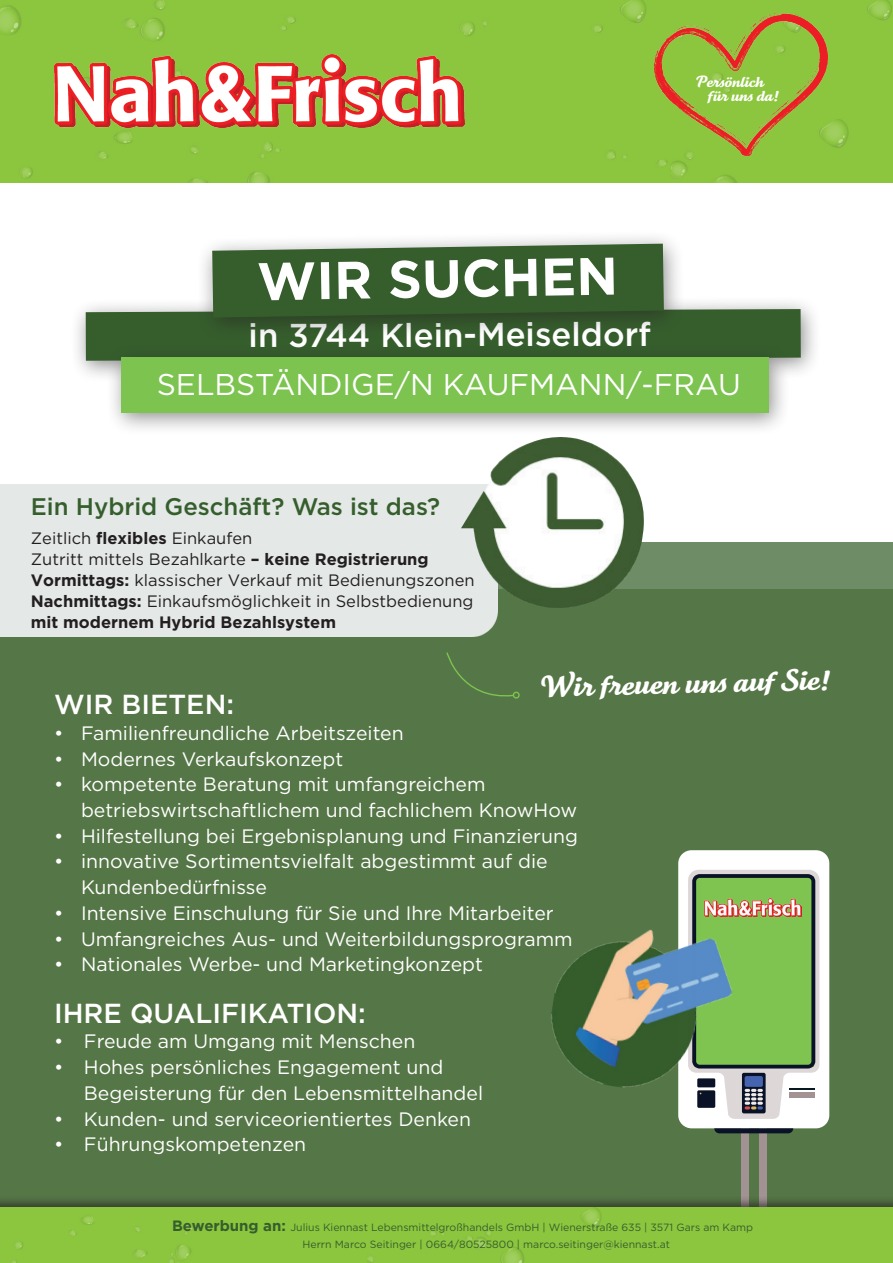
<style>
.page{position:relative;width:893px;height:1263px;background:#fff}
.page>*{position:absolute;margin:0;border:0;box-sizing:border-box;transform-origin:0 0}
.t1{font:700 52.8px "Gotham";color:#fff}
.t2{font:500 33px "Gotham";letter-spacing:-.005em;color:#fff}
.t3{font:30px "Gotham";color:#fff}
.t4{font:30px "Tartine Script Pro Bld";color:#fff}
.t5{font:500 27.45px "Gotham";color:#fff}
.t6{font:500 24px "Gotham";color:#365e2d}
.t7{font:19.5px/25.8px "Gotham";color:#fff}
.t8{font:16.5px/21px "Gotham";color:#231f20}
.t9{font:15.75px/14px "Tartine Script Pro Bld";color:#fff}
.t10{font:10.5px/16.8px "Gotham";color:#365e2d}
.s1{font-weight:700}
.s2{font-weight:700;font-size:15px}
</style>
<div class="page">
<div style="left:0;top:589px;width:893px;height:619px;background:#557646"></div>
<div style="left:741px;top:1107px;width:7px;height:149px;background:#a29294"></div>
<div style="left:759px;top:1107px;width:7px;height:149px;background:#a29294"></div>
<div style="left:678px;top:850px;width:151px;height:278px;background:#fff;border-radius:13px"></div>
<svg style="left:688px;top:870px;width:131px;height:249px;background:#8db773"></svg>
<svg style="left:714px;top:1128px;width:79px;height:5px"></svg>
<img style="left:551px;top:916px;width:189px;height:186px">
<img style="left:704px;top:899px;width:97px;height:17px">
<div style="left:0;top:542px;width:893px;height:47px;background:#6e8c66"></div>
<div style="left:0;top:0;width:893px;height:182px;background:#8cc63e"></div>
<img style="left:54px;top:54px;width:411px;height:73px">
<img style="left:655px;top:14px;width:172px;height:141px">
<div style="left:0;top:1195px;width:893px;height:68px;background:#231f20;opacity:.65"></div>
<div style="left:0;top:1208px;width:893px;height:55px;background:#8cc63e"></div>
<img style="left:11px;top:1208px;width:591px;height:55px">
<svg style="left:446px;top:652px;width:69px;height:45px"></svg>
<div style="left:512px;top:691px;width:8px;height:8px;border:1px solid #7dc350;border-radius:2px"></div>
<div style="left:0;top:484px;width:498px;height:152px;background:#e4e8e7"></div>
<img style="left:462px;top:438px;width:182px;height:170px">
<div style="left:70px;top:296px;width:751px;height:88px;background:#231f20;opacity:.5"></div>
<div style="left:196px;top:230px;width:490px;height:111px;background:#231f20;opacity:.5"></div>
<svg style="left:86px;top:244px;width:715px;height:117px"></svg>
<div style="left:106px;top:343px;width:685px;height:93px;background:#231f20;opacity:.5"></div>
<div style="left:122px;top:357px;width:647px;height:55px;background:#7dc350"></div>
<p class="t9" style="left:708px;top:75px;width:72px;text-indent:-12px">Persönlich für uns da!</p>
<h1 class="t1" style="left:256px;top:247px;width:362px;rotate:-1deg">WIR SUCHEN</h1>
<h2 class="t2" style="left:249px;top:313px;width:404px">in 3744 Klein-Meiseldorf</h2>
<h3 class="t3" style="left:157px;top:365px;width:586px">SELBSTÄNDIGE/N KAUFMANN/-FRAU</h3>
<p class="t6" style="left:31px;top:490px;width:411px">Ein Hybrid Geschäft? Was ist das?</p>
<p class="t8" style="left:31px;top:527px;width:445px">Zeitlich <span class="s1">flexibles</span> Einkaufen<br>Zutritt mittels Bezahlkarte <span class="s1">– keine Registrierung Vormittags:</span> klassischer Verkauf mit Bedienungszonen <span class="s1">Nachmittags:</span> Einkaufsmöglichkeit in Selbstbedienung <span class="s1">mit modernem Hybrid Bezahlsystem</span></p>
<h3 class="t4" style="left:539px;top:668px;width:292px;rotate:-1deg">Wir freuen uns auf Sie!</h3>
<h3 class="t5" style="left:54px;top:686px;width:182px">WIR BIETEN:</h3>
<p class="t7" style="left:54px;top:720px;width:351px">• Familienfreundliche Arbeitszeiten</p>
<p class="t7" style="left:54px;top:745px;width:291px">• Modernes Verkaufskonzept</p>
<p class="t7" style="left:81px;top:771px;width:498px;text-indent:-27px">• kompetente Beratung mit umfangreichem betriebswirtschaftlichem und fachlichem KnowHow</p>
<p class="t7" style="left:54px;top:822px;width:525px">• Hilfestellung bei Ergebnisplanung und Finanzierung</p>
<p class="t7" style="left:81px;top:848px;width:468px;text-indent:-27px">• innovative Sortimentsvielfalt abgestimmt auf die<br>Kundenbedürfnisse</p>
<p class="t7" style="left:54px;top:900px;width:501px">• Intensive Einschulung für Sie und Ihre Mitarbeiter</p>
<p class="t7" style="left:54px;top:925px;width:520px">• Umfangreiches Aus- und Weiterbildungsprogramm</p>
<p class="t7" style="left:54px;top:951px;width:430px">• Nationales Werbe- und Marketingkonzept</p>
<h3 class="t5" style="left:54px;top:995px;width:313px">IHRE QUALIFIKATION:</h3>
<p class="t7" style="left:54px;top:1028px;width:363px">• Freude am Umgang mit Menschen</p>
<p class="t7" style="left:84px;top:1054px;width:401px;text-indent:-30px">• Hohes persönliches Engagement und<br>Begeisterung für den Lebensmittelhandel</p>
<p class="t7" style="left:54px;top:1105px;width:419px">• Kunden- und serviceorientiertes Denken</p>
<p class="t7" style="left:54px;top:1131px;width:254px">• Führungskompetenzen</p>
<p class="t10" style="left:303px;top:1219px;width:452px;text-indent:-130px"><span class="s2">Bewerbung an:</span> Julius Kiennast Lebensmittelgroßhandels GmbH | Wienerstraße 635 | 3571 Gars am Kamp<br>Herrn Marco Seitinger | 0664/80525800 | marco.seitinger@kiennast.at</p>
</div>
